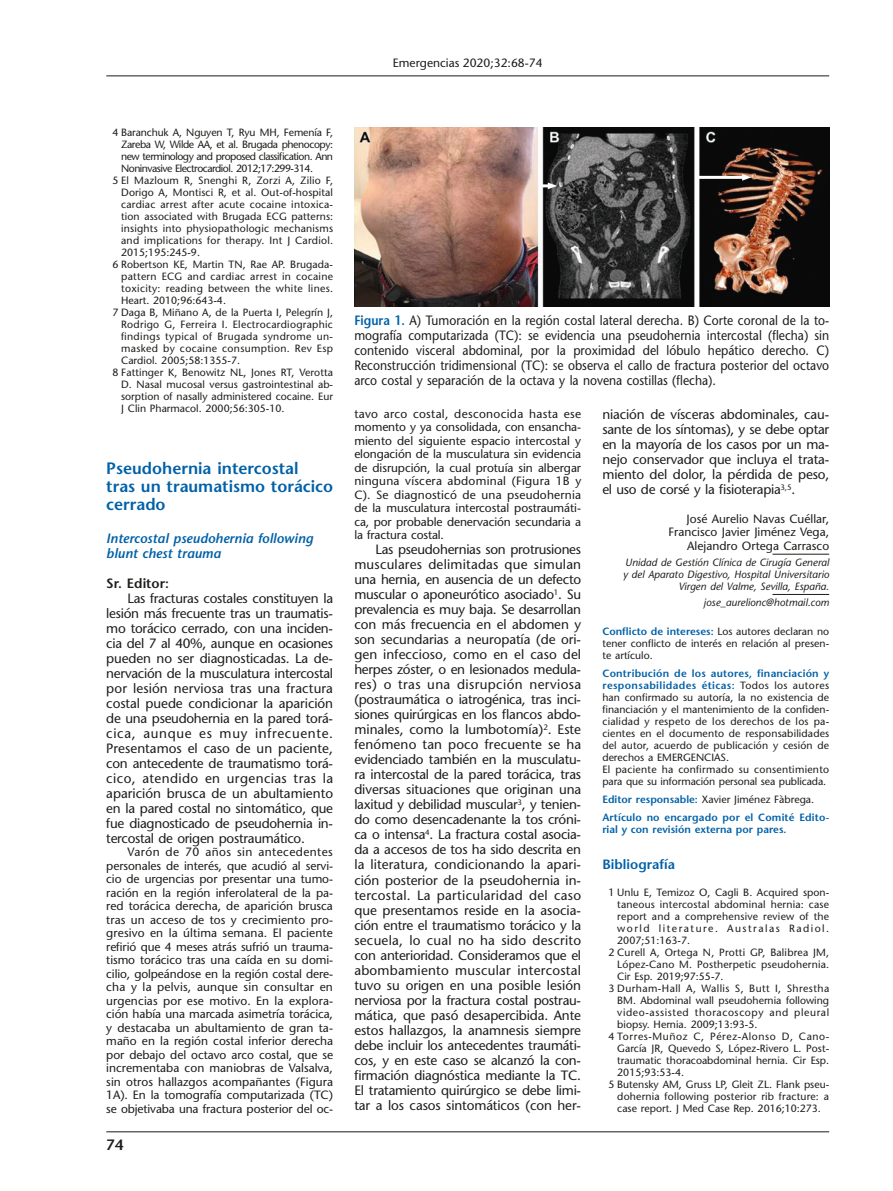
<style>
.page{position:relative;width:893px;height:1191px;background:#fff}
.page>*{position:absolute;margin:0;border:0;box-sizing:border-box;transform-origin:0 0}
.t1{font:600 16.5px/18px "Stone Sans";color:#0061a8}
.t2{font:600 15px "Stone Sans";color:#1d1d1b}
.t3{font:13.5px/15px "Stone Sans";letter-spacing:-.01em;color:#1d1d1b;text-align:justify}
.t4{font:13.5px/15px "Stone Sans";letter-spacing:-.01em;color:#1d1d1b;text-align:justify;scale:.9 1}
.t5{font:italic 600 13.5px/15px "Stone Sans";color:#0061a8}
._01_Ladillo_con_2_y{font:600 13.5px "Stone Sans";color:#0061a8}
.t6{font:600 13.5px "Stone Sans";color:#1d1d1b}
.t7{font:12px/13.5px "Stone Sans";letter-spacing:-.01em;color:#1d1d1b;text-align:justify}
._01_Ladillo_con_2_y-2{font:10.5px/12px "Stone Sans";color:#1d1d1b;text-align:justify}
.t8{font:italic 10.5px/12px "Stone Sans";color:#1d1d1b;text-align:right}
._01_Ladillo_con_2_y-3{font:600 10.5px/12px "Stone Sans";letter-spacing:.015em;color:#0061a8}
.s1{font-weight:600;color:#0061a8}
</style>
<div class="page">
<hr style="left:106px;top:1131px;width:723px;height:1px;background:#1d1d1b">
<hr style="left:106px;top:75px;width:723px;height:1px;background:#1d1d1b">
<hr style="left:772px;top:554px;width:57px;height:1px;background:#1d1d1b">
<hr style="left:772px;top:594px;width:57px;height:1px;background:#1d1d1b">
<img style="left:354px;top:128px;width:475px;height:178px">
<svg style="left:542px;top:182px;width:15px;height:7px"></svg>
<hr style="left:698px;top:176px;width:46px;height:3px;background:#fff">
<svg style="left:742px;top:174px;width:9px;height:7px"></svg>
<p class="t7" style="left:393px;top:56px;width:151px">Emergencias 2020;32:68-74</p>
<p class="_01_Ladillo_con_2_y-2" style="left:121px;top:126px;width:213px;text-indent:-9px">4 Baranchuk A, Nguyen T, Ryu MH, Femenía F, Zareba W, Wilde AA, et al. Brugada phenocopy: new terminology and proposed classification. Ann Noninvasive Electrocardiol. 2012;17:299-314.</p>
<p class="_01_Ladillo_con_2_y-2" style="left:121px;top:174px;width:213px;text-indent:-9px">5 El Mazloum R, Snenghi R, Zorzi A, Zilio F, Dorigo A, Montisci R, et al. Out-of-hospital cardiac arrest after acute cocaine intoxica&shy;tion associated with Brugada ECG patterns: insights into physiopathologic mechanisms and implications for therapy. Int J Cardiol.<br>2015;195:245-9.</p>
<p class="_01_Ladillo_con_2_y-2" style="left:121px;top:258px;width:213px;text-indent:-9px">6 Robertson KE, Martin TN, Rae AP. Brugada&shy;pattern ECG and cardiac arrest in cocaine toxicity: reading between the white lines.<br>Heart. 2010;96:643-4.</p>
<p class="_01_Ladillo_con_2_y-2" style="left:121px;top:306px;width:213px;text-indent:-9px">7 Daga B, Miñano A, de la Puerta I, Pelegrín J, Rodrigo G, Ferreira I. Electrocardiographic findings typical of Brugada syndrome un&shy;masked by cocaine consumption. Rev Esp Cardiol. 2005;58:1355-7.</p>
<p class="_01_Ladillo_con_2_y-2" style="left:121px;top:366px;width:213px;text-indent:-9px">8 Fattinger K, Benowitz NL, Jones RT, Verotta D. Nasal mucosal versus gastrointestinal ab&shy;sorption of nasally administered cocaine. Eur J Clin Pharmacol. 2000;56:305-10.</p>
<p class="t1" style="left:106px;top:459px;width:228px">Pseudohernia intercostal<br>tras un traumatismo torácico cerrado</p>
<p class="t5" style="left:106px;top:530px;width:208px">Intercostal pseudohernia following blunt chest trauma</p>
<p class="t6" style="left:106px;top:575px;width:64px">Sr. Editor:</p>
<p class="t3" style="left:106px;top:590px;width:228px;text-indent:21px">Las fracturas costales constituyen la lesión más frecuente tras un traumatis&shy;mo torácico cerrado, con una inciden&shy;cia del 7 al 40%, aunque en ocasiones pueden no ser diagnosticadas. La de&shy;nervación de la musculatura intercostal por lesión nerviosa tras una fractura costal puede condicionar la aparición de una pseudohernia en la pared torá&shy;cica, aunque es muy infrecuente.<br>Presentamos el caso de un paciente, con antecedente de traumatismo torá&shy;cico, atendido en urgencias tras la aparición brusca de un abultamiento en la pared costal no sintomático, que fue diagnosticado de pseudohernia in&shy;tercostal de origen postraumático.</p>
<p class="t7" style="left:106px;top:845px;width:228px;text-indent:21px">Varón de 70 años sin antecedentes personales de interés, que acudió al servi&shy;cio de urgencias por presentar una tumo&shy;ración en la región inferolateral de la pa&shy;red torácica derecha, de aparición brusca tras un acceso de tos y crecimiento pro&shy;gresivo en la última semana. El paciente refirió que 4 meses atrás sufrió un trauma&shy;tismo torácico tras una caída en su domi&shy;cilio, golpeándose en la región costal dere&shy;cha y la pelvis, aunque sin consultar en urgencias por ese motivo. En la explora&shy;ción había una marcada asimetría torácica, y destacaba un abultamiento de gran ta&shy;maño en la región costal inferior derecha por debajo del octavo arco costal, que se incrementaba con maniobras de Valsalva, sin otros hallazgos acompañantes (Figura 1A). En la tomografía computarizada (TC) se objetivaba una fractura posterior del oc-</p>
<h2 class="t2" style="left:106px;top:1135px;width:19px">74</h2>
<p class="t4" style="left:354px;top:313px;width:529px"><span class="s1">Figura 1.</span> A) Tumoración en la región costal lateral derecha. B) Corte coronal de la to&shy;mografía computarizada (TC): se evidencia una pseudohernia intercostal (flecha) sin contenido visceral abdominal, por la proximidad del lóbulo hepático derecho. C)<br>Reconstrucción tridimensional (TC): se observa el callo de fractura posterior del octavo arco costal y separación de la octava y la novena costillas (flecha).</p>
<p class="t7" style="left:354px;top:407px;width:228px">tavo arco costal, desconocida hasta ese momento y ya consolidada, con ensancha&shy;miento del siguiente espacio intercostal y elongación de la musculatura sin evidencia de disrupción, la cual protuía sin albergar ninguna víscera abdominal (Figura 1B y C). Se diagnosticó de una pseudohernia de la musculatura intercostal postraumáti&shy;ca, por probable denervación secundaria a la fractura costal.</p>
<p class="t3" style="left:354px;top:542px;width:228px;text-indent:21px">Las pseudohernias son protrusiones musculares delimitadas que simulan una hernia, en ausencia de un defecto muscular o aponeurótico asociado<sup>1</sup>. Su prevalencia es muy baja. Se desarrollan con más frecuencia en el abdomen y son secundarias a neuropatía (de ori&shy;gen infeccioso, como en el caso del herpes zóster, o en lesionados medula&shy;res) o tras una disrupción nerviosa (postraumática o iatrogénica, tras inci&shy;siones quirúrgicas en los flancos abdo&shy;minales, como la lumbotomía)<sup>2</sup>. Este fenómeno tan poco frecuente se ha evidenciado también en la musculatu&shy;ra intercostal de la pared torácica, tras diversas situaciones que originan una laxitud y debilidad muscular<sup>3</sup>, y tenien&shy;do como desencadenante la tos cróni&shy;ca o intensa<sup>4</sup>. La fractura costal asocia&shy;da a accesos de tos ha sido descrita en la literatura, condicionando la apari&shy;ción posterior de la pseudohernia in&shy;tercostal. La particularidad del caso que presentamos reside en la asocia&shy;ción entre el traumatismo torácico y la secuela, lo cual no ha sido descrito con anterioridad. Consideramos que el abombamiento muscular intercostal tuvo su origen en una posible lesión nerviosa por la fractura costal postrau&shy;mática, que pasó desapercibida. Ante estos hallazgos, la anamnesis siempre debe incluir los antecedentes traumáti&shy;cos, y en este caso se alcanzó la con&shy;firmación diagnóstica mediante la TC.<br>El tratamiento quirúrgico se debe limi&shy;tar a los casos sintomáticos (con her-</p>
<p class="t3" style="left:602px;top:407px;width:228px">niación de vísceras abdominales, cau&shy;sante de los síntomas), y se debe optar en la mayoría de los casos por un ma&shy;nejo conservador que incluya el trata&shy;miento del dolor, la pérdida de peso, el uso de corsé y la fisioterapia<sup>3,5</sup>.</p>
<p class="t7" style="left:668px;top:511px;width:162px;text-align:right">José Aurelio Navas Cuéllar,<br>Francisco Javier Jiménez Vega,<br>Alejandro Ortega Carrasco</p>
<p class="t8" style="left:623px;top:556px;width:208px">Unidad de Gestión Clínica de Cirugía General y del Aparato Digestivo, Hospital Universitario<br>Virgen del Valme, Sevilla, España.</p>
<p class="t8" style="left:704px;top:596px;width:127px">jose_aurelionc@hotmail.com</p>
<p class="_01_Ladillo_con_2_y-2" style="left:602px;top:625px;width:228px"><span class="s1">Conflicto de intereses:</span> Los autores declaran no tener conflicto de interés en relación al presen&shy;te artículo.</p>
<p class="_01_Ladillo_con_2_y-2" style="left:602px;top:667px;width:228px"><span class="s1">Contribución de los autores, financiación y responsabilidades éticas:</span> Todos los autores han confirmado su autoría, la no existencia de financiación y el mantenimiento de la confiden&shy;cialidad y respeto de los derechos de los pa&shy;cientes en el documento de responsabilidades del autor, acuerdo de publicación y cesión de derechos a EMERGENCIAS.</p>
<p class="_01_Ladillo_con_2_y-2" style="left:602px;top:763px;width:228px">El paciente ha confirmado su consentimiento para que su información personal sea publicada.</p>
<p class="_01_Ladillo_con_2_y-2" style="left:602px;top:793px;width:213px"><span class="s1">Editor responsable:</span> Xavier Jiménez Fàbrega.</p>
<p class="_01_Ladillo_con_2_y-3" style="left:602px;top:811px;width:228px">Artículo no encargado por el Comité Edito&shy;rial y con revisión externa por pares.</p>
<p class="_01_Ladillo_con_2_y" style="left:602px;top:856px;width:74px">Bibliografía</p>
<p class="_01_Ladillo_con_2_y-2" style="left:617px;top:886px;width:213px;text-indent:-9px">1 Unlu E, Temizoz O, Cagli B. Acquired spon&shy;taneous intercostal abdominal hernia: case report and a comprehensive review of the world literature. Australas Radiol.<br>2007;51:163-7.</p>
<p class="_01_Ladillo_con_2_y-2" style="left:617px;top:946px;width:213px;text-indent:-9px">2 Curell A, Ortega N, Protti GP, Balibrea JM, López-Cano M. Postherpetic pseudohernia.<br>Cir Esp. 2019;97:55-7.</p>
<p class="_01_Ladillo_con_2_y-2" style="left:617px;top:982px;width:213px;text-indent:-9px">3 Durham-Hall A, Wallis S, Butt I, Shrestha BM. Abdominal wall pseudohernia following video-assisted thoracoscopy and pleural biopsy. Hernia. 2009;13:93-5.</p>
<p class="_01_Ladillo_con_2_y-2" style="left:617px;top:1030px;width:213px;text-indent:-9px">4 Torres-Muñoz C, Pérez-Alonso D, Cano-García JR, Quevedo S, López-Rivero L. Post&shy;traumatic thoracoabdominal hernia. Cir Esp.<br>2015;93:53-4.</p>
<p class="_01_Ladillo_con_2_y-2" style="left:617px;top:1078px;width:213px;text-indent:-9px">5 Butensky AM, Gruss LP, Gleit ZL. Flank pseu&shy;dohernia following posterior rib fracture: a case report. J Med Case Rep. 2016;10:273.</p>
</div>
